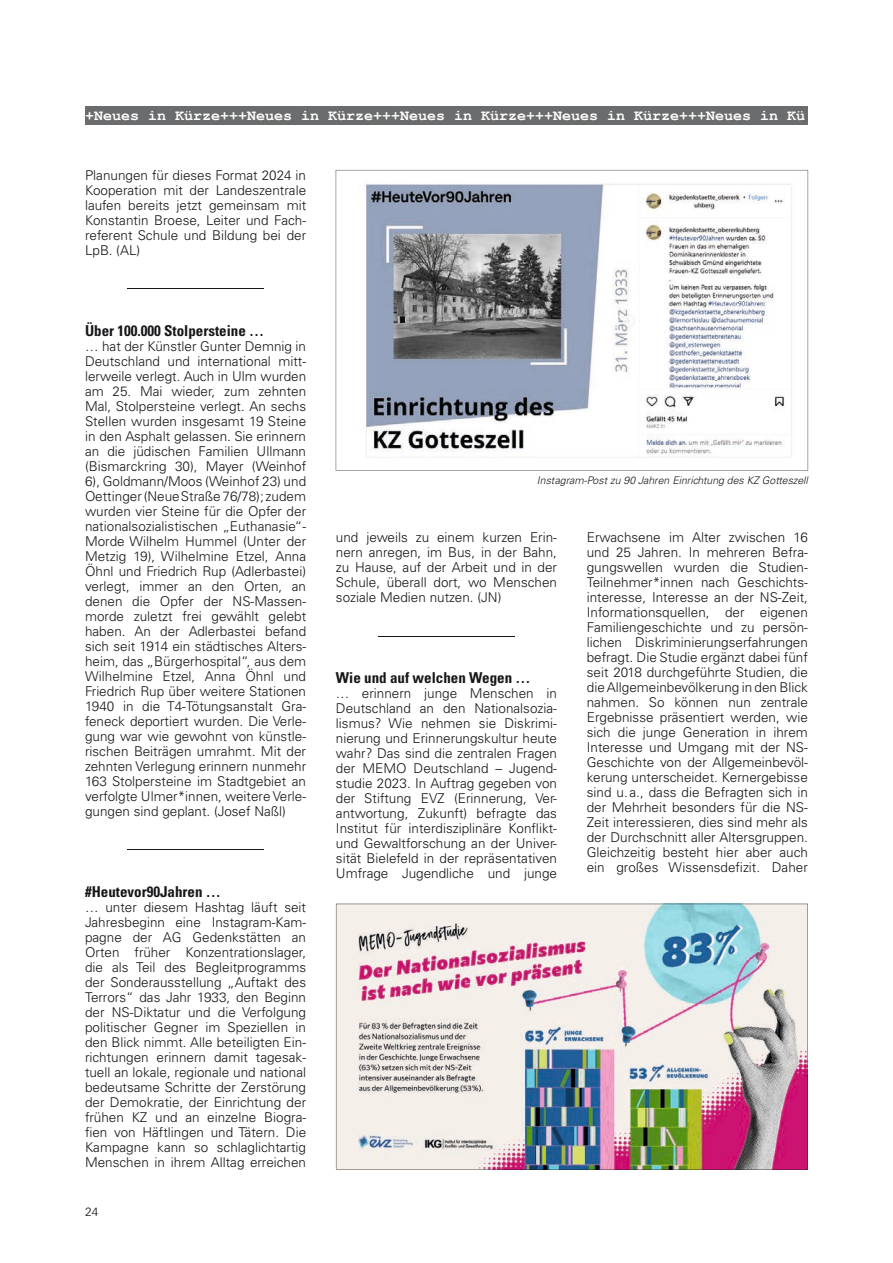
<style>
.page{position:relative;width:893px;height:1263px;background:#fff}
.page>*{position:absolute;margin:0;border:0;box-sizing:border-box;transform-origin:0 0}
.t1{font:700 15px "Courier New";color:#fff}
.t2{font:700 condensed 15px "Univers LT Pro";color:#161518}
.t3{font:300 13.5px/15px "Univers LT Pro 45";color:#161518;text-align:justify}
.t4{font:300 12px "Univers LT Pro 45";color:#161518}
.t5{font:italic 300 10.5px "Univers LT Pro 45";color:#161518}
</style>
<div class="page">
<div style="left:85px;top:106px;width:723px;height:18px;background:#6b6c6d"></div>
<hr style="left:128px;top:289px;width:136px;height:1px;background:#161518">
<hr style="left:128px;top:850px;width:136px;height:1px;background:#161518">
<hr style="left:378px;top:636px;width:137px;height:1px;background:#161518">
<svg style="left:336px;top:170px;width:472px;height:301px"></svg>
<img style="left:336px;top:904px;width:472px;height:265px">
<p class="t1" style="left:85px;top:106px;width:721px">+Neues in Kürze+++Neues in Kürze+++Neues in Kürze+++Neues in Kürze+++Neues in Kü</p>
<p class="t3" style="left:85px;top:167px;width:223px">Planungen für dieses Format 2024 in Kooperation mit der Landeszentrale laufen bereits jetzt gemeinsam mit Konstantin Broese, Leiter und Fach&shy;referent Schule und Bildung bei der LpB. (AL)</p>
<p class="t2" style="left:85px;top:321px;width:181px">Über 100.000 Stolpersteine …</p>
<p class="t3" style="left:85px;top:338px;width:223px">… hat der Künstler Gunter Demnig in Deutschland und international mitt&shy;lerweile verlegt. Auch in Ulm wurden am 25. Mai wieder, zum zehnten Mal, Stolpersteine verlegt. An sechs Stellen wurden insgesamt 19 Steine in den Asphalt gelassen. Sie erinnern an die jüdischen Familien Ullmann (Bismarckring 30), Mayer (Weinhof 6), Goldmann/Moos (Weinhof 23) und Oettinger (Neue Straße 76/78); zudem wurden vier Steine für die Opfer der nationalsozialistischen „Euthanasie“- Morde Wilhelm Hummel (Unter der Metzig 19), Wilhelmine Etzel, Anna Öhnl und Friedrich Rup (Adlerbastei) verlegt, immer an den Orten, an denen die Opfer der NS-Massen&shy;morde zuletzt frei gewählt gelebt haben. An der Adlerbastei befand sich seit 1914 ein städtisches Alters&shy;heim, das „Bürgerhospital“, aus dem Wilhelmine Etzel, Anna Öhnl und Friedrich Rup über weitere Stationen 1940 in die T4-Tötungsanstalt Gra&shy;feneck deportiert wurden. Die Verle&shy;gung war wie gewohnt von künstle&shy;rischen Beiträgen umrahmt. Mit der zehnten Verlegung erinnern nunmehr 163 Stolpersteine im Stadtgebiet an verfolgte Ulmer*innen, weitere Verle&shy;gungen sind geplant. (Josef Naßl)</p>
<p class="t2" style="left:85px;top:882px;width:137px">#Heutevor90Jahren …</p>
<p class="t3" style="left:85px;top:899px;width:223px">… unter diesem Hashtag läuft seit Jahresbeginn eine Instagram-Kam&shy;pagne der AG Gedenkstätten an Orten früher Konzentrationslager, die als Teil des Begleitprogramms der Sonderausstellung „Auftakt des Terrors“ das Jahr 1933, den Beginn der NS-Diktatur und die Verfolgung politischer Gegner im Speziellen in den Blick nimmt. Alle beteiligten Ein&shy;richtungen erinnern damit tagesak&shy;tuell an lokale, regionale und national bedeutsame Schritte der Zerstörung der Demokratie, der Einrichtung der frühen KZ und an einzelne Biogra&shy;fien von Häftlingen und Tätern. Die Kampagne kann so schlaglichtartig Menschen in ihrem Alltag erreichen</p>
<p class="t4" style="left:85px;top:1204px;width:15px">24</p>
<p class="t5" style="left:537px;top:473px;width:272px">Instagram-Post zu 90 Jahren Einrichtung des KZ Gotteszell</p>
<p class="t3" style="left:336px;top:530px;width:223px">und jeweils zu einem kurzen Erin&shy;nern anregen, im Bus, in der Bahn, zu Hause, auf der Arbeit und in der Schule, überall dort, wo Menschen soziale Medien nutzen. (JN)</p>
<p class="t2" style="left:336px;top:669px;width:196px">Wie und auf welchen Wegen …</p>
<p class="t3" style="left:336px;top:686px;width:223px">… erinnern junge Menschen in Deutschland an den Nationalsozia&shy;lismus? Wie nehmen sie Diskrimi&shy;nierung und Erinnerungskultur heute wahr? Das sind die zentralen Fragen der MEMO Deutschland – Jugend&shy;studie 2023. In Auftrag gegeben von der Stiftung EVZ (Erinnerung, Ver&shy;antwortung, Zukunft) befragte das Institut für interdisziplinäre Konflikt&shy;und Gewaltforschung an der Univer&shy;sität Bielefeld in der repräsentativen Umfrage Jugendliche und junge</p>
<p class="t3" style="left:587px;top:530px;width:223px">Erwachsene im Alter zwischen 16 und 25 Jahren. In mehreren Befra&shy;gungswellen wurden die Studien-Teilnehmer*innen nach Geschichts&shy;interesse, Interesse an der NS-Zeit, Informationsquellen, der eigenen Familiengeschichte und zu persön&shy;lichen Diskriminierungserfahrungen befragt. Die Studie ergänzt dabei fünf seit 2018 durchgeführte Studien, die die Allgemeinbevölkerung in den Blick nahmen. So können nun zentrale Ergebnisse präsentiert werden, wie sich die junge Generation in ihrem Interesse und Umgang mit der NS-Geschichte von der Allgemeinbevöl&shy;kerung unterscheidet. Kernergebisse sind u. a., dass die Befragten sich in der Mehrheit besonders für die NS-Zeit interessieren, dies sind mehr als der Durchschnitt aller Altersgruppen.<br>Gleichzeitig besteht hier aber auch ein großes Wissensdefizit. Daher</p>
</div>
